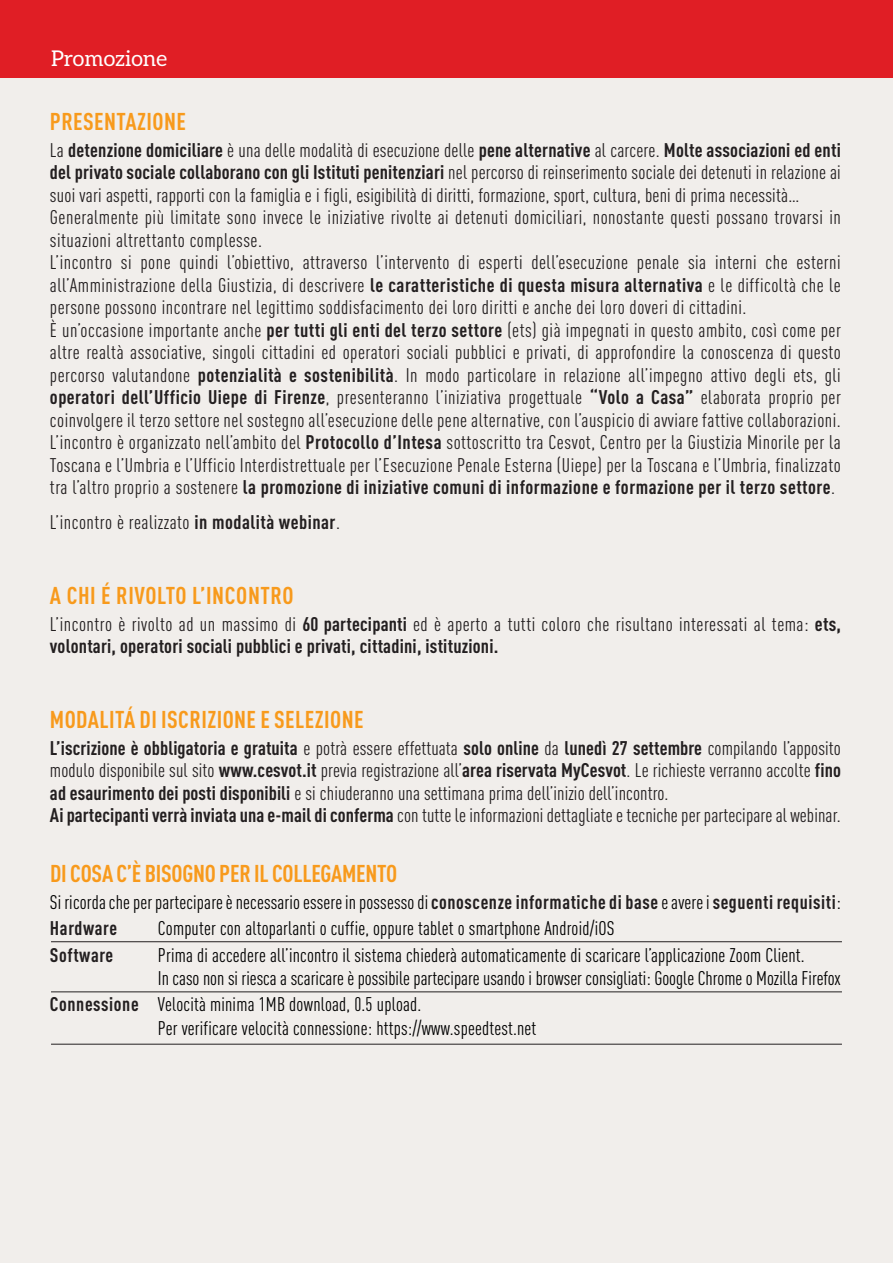
<style>
.page{position:relative;width:893px;height:1263px;background:#fff}
.page>*{position:absolute;margin:0;border:0;box-sizing:border-box;transform-origin:0 0}
.t1{font:700 condensed 24px "DIN Pro";letter-spacing:.02em;color:#f89a1c}
.t2{font:700 condensed 24px "DIN Pro";letter-spacing:-.01em;color:#f89a1c}
.t3{font:21.75px "Aleo";color:#fff}
.t4{font:condensed 19.5px/22.5px "DIN Pro";letter-spacing:.025em;color:#231f20}
.t5{font:condensed 19.5px/26.7px "DIN Pro";letter-spacing:.01em;color:#000}
.t6{font:condensed 19.5px/22.5px "DIN Pro";letter-spacing:.005em;color:#231f20}
.t7{font:700 condensed 19.5px/22.5px "DIN Pro";letter-spacing:.01em;color:#231f20}
.t8{font:700 condensed 19.5px "DIN Pro";letter-spacing:.03em;color:#231f20}
.s1{font-weight:700}
.s2{font-weight:400}
.s3{font-weight:700;color:#231f20}
</style>
<div class="page">
<div style="left:0;top:60px;width:892px;height:1203px;background:#f1eeeb"></div>
<div style="left:0;top:0;width:893px;height:77px;background:#e01e25"></div>
<hr style="left:51px;top:941px;width:791px;height:1px;background:#231f20">
<hr style="left:51px;top:991px;width:791px;height:1px;background:#231f20">
<hr style="left:51px;top:1044px;width:791px;height:1px;background:#231f20">
<p class="t3" style="left:51px;top:46px;width:118px">Promozione</p>
<p class="t1" style="left:50px;top:103px;width:138px">PRESENTAZIONE</p>
<p class="t4" style="left:50px;top:137px;width:792px">La <span class="s1">detenzione domiciliare</span> è una delle modalità di esecuzione delle <span class="s1">pene alternative</span> al carcere. <span class="s1">Molte associazioni ed enti del privato sociale collaborano con gli Istituti penitenziari</span> nel percorso di reinserimento sociale dei detenuti in relazione ai suoi vari aspetti, rapporti con la famiglia e i figli, esigibilità di diritti, formazione, sport, cultura, beni di prima necessità… Generalmente più limitate sono invece le iniziative rivolte ai detenuti domiciliari, nonostante questi possano trovarsi in situazioni altrettanto complesse.<br>L’incontro si pone quindi l’obiettivo, attraverso l’intervento di esperti dell’esecuzione penale sia interni che esterni all’Amministrazione della Giustizia, di descrivere <span class="s1">le caratteristiche di questa misura alternativa</span> e le difficoltà che le persone possono incontrare nel legittimo soddisfacimento dei loro diritti e anche dei loro doveri di cittadini.<br>Ѐ un’occasione importante anche <span class="s1">per tutti gli enti del terzo settore</span> (ets) già impegnati in questo ambito, così come per altre realtà associative, singoli cittadini ed operatori sociali pubblici e privati, di approfondire la conoscenza di questo percorso valutandone <span class="s1">potenzialità e sostenibilità</span>. In modo particolare in relazione all’impegno attivo degli ets, gli <span class="s1">operatori dell’Ufficio Uiepe di Firenze</span>, presenteranno l’iniziativa progettuale <span class="s1">“Volo a Casa”</span> elaborata proprio per coinvolgere il terzo settore nel sostegno all’esecuzione delle pene alternative, con l’auspicio di avviare fattive collaborazioni.<br>L’incontro è organizzato nell’ambito del <span class="s1">Protocollo d’Intesa</span> sottoscritto tra Cesvot, Centro per la Giustizia Minorile per la Toscana e l’Umbria e l’Ufficio Interdistrettuale per l’Esecuzione Penale Esterna (Uiepe) per la Toscana e l’Umbria, finalizzato tra l’altro proprio a sostenere <span class="s1">la promozione di iniziative comuni di informazione e formazione per il terzo settore</span>.</p>
<p class="t4" style="left:50px;top:510px;width:292px">L’incontro è realizzato <span class="s1">in modalità webinar</span>.</p>
<p class="t1" style="left:50px;top:577px;width:245px">A CHI É RIVOLTO L’INCONTRO</p>
<p class="t7" style="left:50px;top:611px;width:792px"><span class="s2">L’incontro è rivolto ad un massimo di</span> 60 partecipanti <span class="s2">ed è aperto a tutti coloro che risultano interessati al tema:</span> ets, volontari, operatori sociali pubblici e privati, cittadini, istituzioni.</p>
<p class="t1" style="left:50px;top:701px;width:315px">MODALITÁ DI ISCRIZIONE E SELEZIONE</p>
<p class="t6" style="left:50px;top:735px;width:792px"><span class="s1">L’iscrizione è obbligatoria e gratuita</span> e potrà essere effettuata <span class="s1">solo online</span> da <span class="s1">lunedì 27 settembre</span> compilando l’apposito modulo disponibile sul sito <span class="s1">www.cesvot.it</span> previa registrazione all’<span class="s1">area riservata MyCesvot</span>. Le richieste verranno accolte <span class="s1">fino ad esaurimento dei posti disponibili</span> e si chiuderanno una settimana prima dell’inizio dell’incontro.<br><span class="s1">Ai partecipanti verrà inviata una e-mail di conferma</span> con tutte le informazioni dettagliate e tecniche per partecipare al webinar.</p>
<p class="t2" style="left:50px;top:855px;width:348px">DI COSA C’È BISOGNO PER IL COLLEGAMENTO</p>
<p class="t5" style="left:50px;top:887px;width:792px">Si ricorda che per partecipare è necessario essere in possesso di <span class="s3">conoscenze informatiche di base</span> e avere i <span class="s3">seguenti requisiti</span>:<br><span class="s3">Hardware</span></p>
<p class="t5" style="left:158px;top:914px;width:458px">Computer con altoparlanti o cuffie, oppure tablet o smartphone Android/iOS</p>
<p class="t8" style="left:50px;top:940px;width:65px">Software</p>
<p class="t5" style="left:158px;top:942px;width:684px;line-height:22.5px">Prima di accedere all’incontro il sistema chiederà automaticamente di scaricare l’applicazione Zoom Client.<br>In caso non si riesca a scaricare è possibile partecipare usando i browser consigliati: Google Chrome o Mozilla Firefox</p>
<p class="t5" style="left:158px;top:991px;width:380px;line-height:24px;text-indent:-108px"><span class="s3">Connessione</span> Velocità minima 1MB download, 0.5 upload.<br>Per verificare velocità connessione: https://www.speedtest.net</p>
</div>
